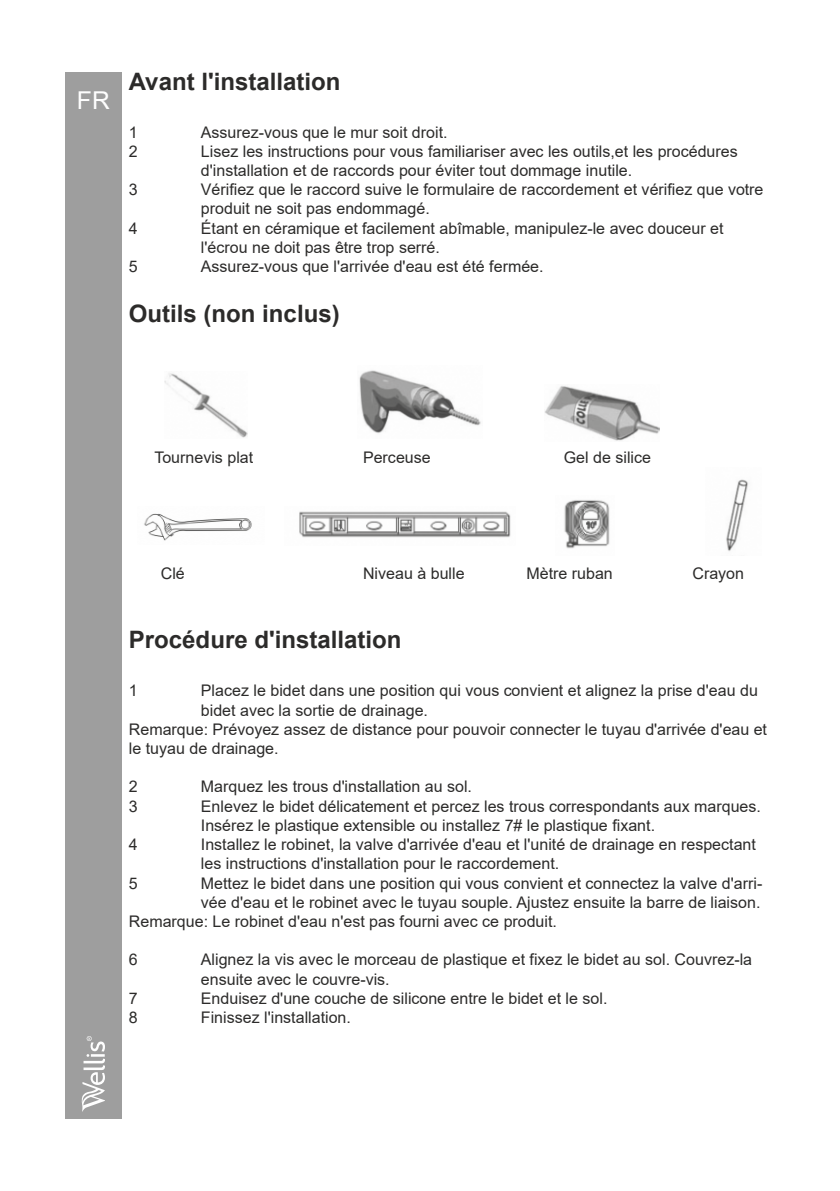
<style>
.page{position:relative;width:840px;height:1191px;background:#fff}
.page>*{position:absolute;margin:0;border:0;box-sizing:border-box;transform-origin:0 0}
.t1{font:24.6px "Arial";color:#fefefe}
.t2{font:700 24px "Arial";color:#2c2b2a}
.t3{font:16px/19.2px "Arial";color:#2c2b2a}
</style>
<div class="page">
<div style="left:65px;top:72px;width:57px;height:1047px;background:#9e9e9e"></div>
<svg style="left:81px;top:1036px;width:24px;height:76px"></svg>
<img style="left:164px;top:373px;width:83px;height:65px">
<img style="left:359px;top:370px;width:122px;height:64px">
<img style="left:544px;top:386px;width:115px;height:55px">
<img style="left:144px;top:513px;width:108px;height:28px">
<img style="left:299px;top:511px;width:212px;height:27px">
<img style="left:564px;top:500px;width:46px;height:49px">
<img style="left:726px;top:479px;width:23px;height:73px">
<h1 class="t1" style="left:77px;top:91px;width:34px">FR</h1>
<h2 class="t2" style="left:129px;top:72px;width:213px">Avant l'installation</h2>
<p class="t3" style="left:129px;top:124px;width:10px">1</p>
<p class="t3" style="left:201px;top:124px;width:248px">Assurez-vous que le mur soit droit.</p>
<p class="t3" style="left:129px;top:143px;width:10px">2</p>
<p class="t3" style="left:201px;top:143px;width:538px">Lisez les instructions pour vous familiariser avec les outils,et les procédures d'installation et de raccords pour éviter tout dommage inutile.</p>
<p class="t3" style="left:129px;top:181px;width:10px">3</p>
<p class="t3" style="left:201px;top:181px;width:564px">Vérifiez que le raccord suive le formulaire de raccordement et vérifiez que votre produit ne soit pas endommagé.</p>
<p class="t3" style="left:129px;top:220px;width:10px">4</p>
<p class="t3" style="left:201px;top:220px;width:524px">Étant en céramique et facilement abîmable, manipulez-le avec douceur et l'écrou ne doit pas être trop serré.</p>
<p class="t3" style="left:129px;top:258px;width:10px">5</p>
<p class="t3" style="left:201px;top:258px;width:344px">Assurez-vous que l'arrivée d'eau est été fermée.</p>
<h2 class="t2" style="left:129px;top:305px;width:212px">Outils (non inclus)</h2>
<p class="t3" style="left:154px;top:449px;width:100px">Tournevis plat</p>
<p class="t3" style="left:363px;top:449px;width:69px">Perceuse</p>
<p class="t3" style="left:563px;top:449px;width:89px">Gel de silice</p>
<p class="t3" style="left:161px;top:565px;width:25px">Clé</p>
<p class="t3" style="left:363px;top:565px;width:103px">Niveau à bulle</p>
<p class="t3" style="left:526px;top:565px;width:88px">Mètre ruban</p>
<p class="t3" style="left:692px;top:565px;width:53px">Crayon</p>
<h2 class="t2" style="left:129px;top:631px;width:274px">Procédure d'installation</h2>
<p class="t3" style="left:129px;top:682px;width:10px">1</p>
<p class="t3" style="left:201px;top:682px;width:558px">Placez le bidet dans une position qui vous convient et alignez la prise d'eau du</p>
<p class="t3" style="left:201px;top:702px;width:228px">bidet avec la sortie de drainage.</p>
<p class="t3" style="left:129px;top:721px;width:639px">Remarque: Prévoyez assez de distance pour pouvoir connecter le tuyau d'arrivée d'eau et</p>
<p class="t3" style="left:129px;top:740px;width:151px">le tuyau de drainage.</p>
<p class="t3" style="left:129px;top:778px;width:10px">2</p>
<p class="t3" style="left:201px;top:778px;width:272px">Marquez les trous d'installation au sol.</p>
<p class="t3" style="left:129px;top:798px;width:10px">3</p>
<p class="t3" style="left:201px;top:798px;width:561px">Enlevez le bidet délicatement et percez les trous correspondants aux marques.<br>Insérez le plastique extensible ou installez 7# le plastique fixant.</p>
<p class="t3" style="left:129px;top:836px;width:10px">4</p>
<p class="t3" style="left:201px;top:836px;width:556px">Installez le robinet, la valve d'arrivée d'eau et l'unité de drainage en respectant les instructions d'installation pour le raccordement.</p>
<p class="t3" style="left:129px;top:874px;width:10px">5</p>
<p class="t3" style="left:201px;top:874px;width:562px">Mettez le bidet dans une position qui vous convient et connectez la valve d'arri-</p>
<p class="t3" style="left:201px;top:894px;width:561px">vée d'eau et le robinet avec le tuyau souple. Ajustez ensuite la barre de liaison.</p>
<p class="t3" style="left:129px;top:913px;width:429px">Remarque: Le robinet d'eau n'est pas fourni avec ce produit.</p>
<p class="t3" style="left:129px;top:951px;width:10px">6</p>
<p class="t3" style="left:201px;top:951px;width:552px">Alignez la vis avec le morceau de plastique et fixez le bidet au sol. Couvrez-la ensuite avec le couvre-vis.</p>
<p class="t3" style="left:129px;top:990px;width:10px">7</p>
<p class="t3" style="left:201px;top:990px;width:408px">Enduisez d'une couche de silicone entre le bidet et le sol.</p>
<p class="t3" style="left:129px;top:1009px;width:10px">8</p>
<p class="t3" style="left:201px;top:1009px;width:151px">Finissez l'installation.</p>
</div>
